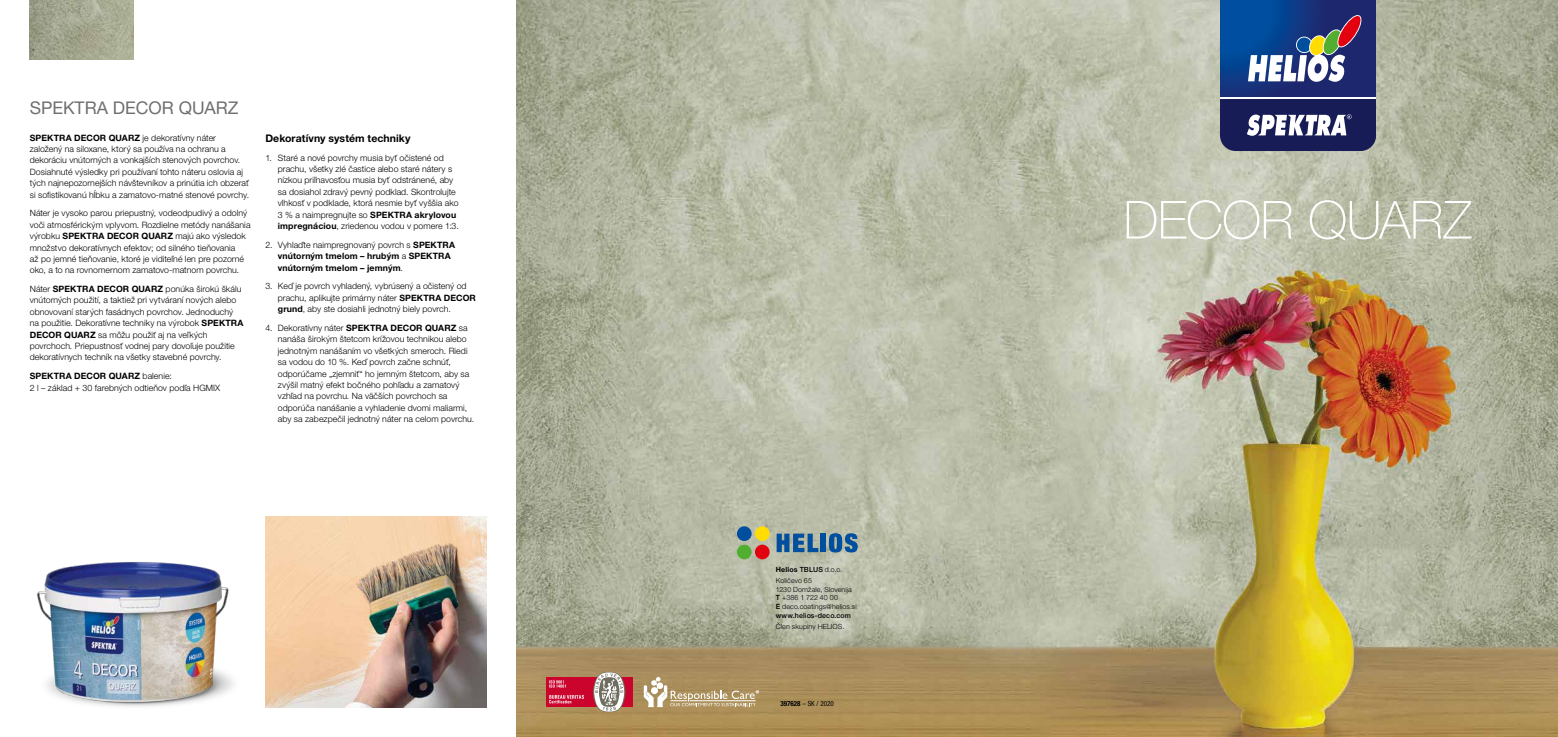
<style>
.page{position:relative;width:1558px;height:737px;background:#fff}
.page>*{position:absolute;margin:0;border:0;box-sizing:border-box;transform-origin:0 0}
.t1{font:100 52.5px "Helvetica Neue LTW1 G";letter-spacing:-.015em;color:#fff}
.t2{font:17.5px "Helvetica Neue LTW1 G";color:#6f6f6e}
.t3{font:700 10.5px "Helvetica Neue LTW1 G";letter-spacing:.005em;color:#000}
.t4{font:300 8.75px/11.4px "Helvetica Neue LTW1 G";letter-spacing:.005em;color:#000}
.t5{font:700 8.75px/11.4px "Helvetica Neue LTW1 G";letter-spacing:.015em;color:#000}
.t6{font:300 7.09px/8.6px "Helvetica Neue LTW1 G";letter-spacing:.015em;color:#000}
.t7{font:condensed 7px "Helvetica Neue LTW1 G";color:#000}
.s1{font-weight:700}
.s2{font-weight:300}
.s3{font-weight:500}
</style>
<div class="page">
<img style="left:516px;top:0;width:1042px;height:737px">
<img style="left:265px;top:516px;width:221px;height:191px">
<img style="left:37px;top:562px;width:197px;height:145px">
<img style="left:30px;top:0;width:104px;height:60px">
<svg style="left:776px;top:533px;width:42px;height:19px"></svg>
<div style="left:821px;top:533px;width:5px;height:19px;background:#004e9e"></div>
<svg style="left:829px;top:533px;width:29px;height:19px"></svg>
<div style="left:755px;top:526px;width:14px;height:15px;background:#fd0;border-radius:50%"></div>
<div style="left:755px;top:544px;width:14px;height:15px;background:#e3000f;border-radius:50%"></div>
<div style="left:737px;top:526px;width:14px;height:15px;background:#004e9e;border-radius:50%"></div>
<div style="left:737px;top:544px;width:14px;height:15px;background:#51ae30;border-radius:50%"></div>
<svg style="left:1220px;top:0;width:156px;height:152px;background:#3e5084"></svg>
<div style="left:546px;top:677px;width:87px;height:30px;background:#ca042c"></div>
<svg style="left:593px;top:672px;width:32px;height:40px"></svg>
<svg style="left:549px;top:680px;width:17px;height:7px"></svg>
<svg style="left:549px;top:695px;width:35px;height:8px"></svg>
<svg style="left:644px;top:677px;width:115px;height:30px;background:#bba57c"></svg>
<hr style="left:690px;top:700px;width:65px;height:1px;background:#fff">
<h2 class="t2" style="left:30px;top:97px;width:210px">SPEKTRA DECOR QUARZ</h2>
<p class="t4" style="left:30px;top:132px;width:221px"><span class="s1">SPEKTRA DECOR QUARZ</span> je dekoratívny náter založený na siloxane, ktorý sa používa na ochranu a dekoráciu vnútorných a vonkajších stenových povrchov.<br>Dosiahnuté výsledky pri používaní tohto náteru oslovia aj tých najnepozornejších návštevníkov a prinútia ich obzerať si sofistikovanú hĺbku a zamatovo-matné stenové povrchy.</p>
<p class="t4" style="left:30px;top:207px;width:222px">Náter je vysoko parou priepustný, vodeodpudivý a odolný voči atmosférickým vplyvom. Rozdielne metódy nanášania výrobku <span class="s1">SPEKTRA DECOR QUARZ</span> majú ako výsledok množstvo dekoratívnych efektov; od silného tieňovania<br>až po jemné tieňovanie, ktoré je viditeľné len pre pozorné oko, a to na rovnomernom zamatovo-matnom povrchu.</p>
<p class="t4" style="left:30px;top:283px;width:215px">Náter <span class="s1">SPEKTRA DECOR QUARZ</span> ponúka širokú škálu vnútorných použití, a taktiež pri vytváraní nových alebo obnovovaní starých fasádnych povrchov. Jednoduchý na použitie. Dekoratívne techniky na výrobok <span class="s1">SPEKTRA DECOR QUARZ</span> sa môžu použiť aj na veľkých povrchoch. Priepustnosť vodnej pary dovoľuje použitie dekoratívnych techník na všetky stavebné povrchy.</p>
<p class="t4" style="left:30px;top:370px;width:192px"><span class="s1">SPEKTRA DECOR QUARZ</span> balenie:<br>2 l – základ + 30 farebných odtieňov podľa HGMIX</p>
<p class="t3" style="left:265px;top:132px;width:147px">Dekoratívny systém techniky</p>
<p class="t4" style="left:278px;top:152px;width:182px;text-indent:-12px">1. Staré a nové povrchy musia byť očistené od prachu, všetky zlé častice alebo staré nátery s nízkou priľnavosťou musia byť odstránené, aby sa dosiahol zdravý pevný podklad. Skontrolujte vlhkosť v podklade, ktorá nesmie byť vyššia ako 3 % a naimpregnujte so <span class="s1">SPEKTRA akrylovou impregnáciou</span>, zriedenou vodou v pomere 1:3.</p>
<p class="t5" style="left:278px;top:239px;width:179px;text-indent:-12px"><span class="s2">2. Vyhlaďte naimpregnovaný povrch s</span> SPEKTRA vnútorným tmelom – hrubým <span class="s2">a</span> SPEKTRA vnútorným tmelom – jemným<span class="s2">.</span></p>
<p class="t4" style="left:278px;top:280px;width:200px;text-indent:-12px">3. Keď je povrch vyhladený, vybrúsený a očistený od prachu, aplikujte primárny náter <span class="s1">SPEKTRA DECOR grund</span>, aby ste dosiahli jednotný biely povrch.</p>
<p class="t4" style="left:278px;top:322px;width:198px;text-indent:-12px">4. Dekoratívny náter <span class="s1">SPEKTRA DECOR QUARZ</span> sa nanáša širokým štetcom krížovou technikou alebo jednotným nanášaním vo všetkých smeroch. Riedi sa vodou do 10 %. Keď povrch začne schnúť, odporúčame „zjemniť“ ho jemným štetcom, aby sa zvýšil matný efekt bočného pohľadu a zamatový vzhľad na povrchu. Na väčších povrchoch sa odporúča nanášanie a vyhladenie dvomi maliarmi, aby sa zabezpečil jednotný náter na celom povrchu.</p>
<p class="t6" style="left:776px;top:564px;width:68px;line-height:11.1px"><span class="s1">Helios</span> <span class="s3">TBLUS</span> d.o.o.<br>Količevo 65</p>
<p class="t6" style="left:776px;top:585px;width:82px">1230 Domžale, Slovenija<br><span class="s3">T</span> +386 1 722 40 00<br><span class="s3">E</span> deco.coatings@helios.si <span class="s3">www.helios-deco.com</span></p>
<p class="t6" style="left:776px;top:622px;width:70px">Člen skupiny HELIOS.</p>
<p class="t7" style="left:780px;top:699px;width:55px"><span class="s1">397628</span> – SK / 2020</p>
<h1 class="t1" style="left:1123px;top:189px;width:350px">DECOR QUARZ</h1>
</div>
